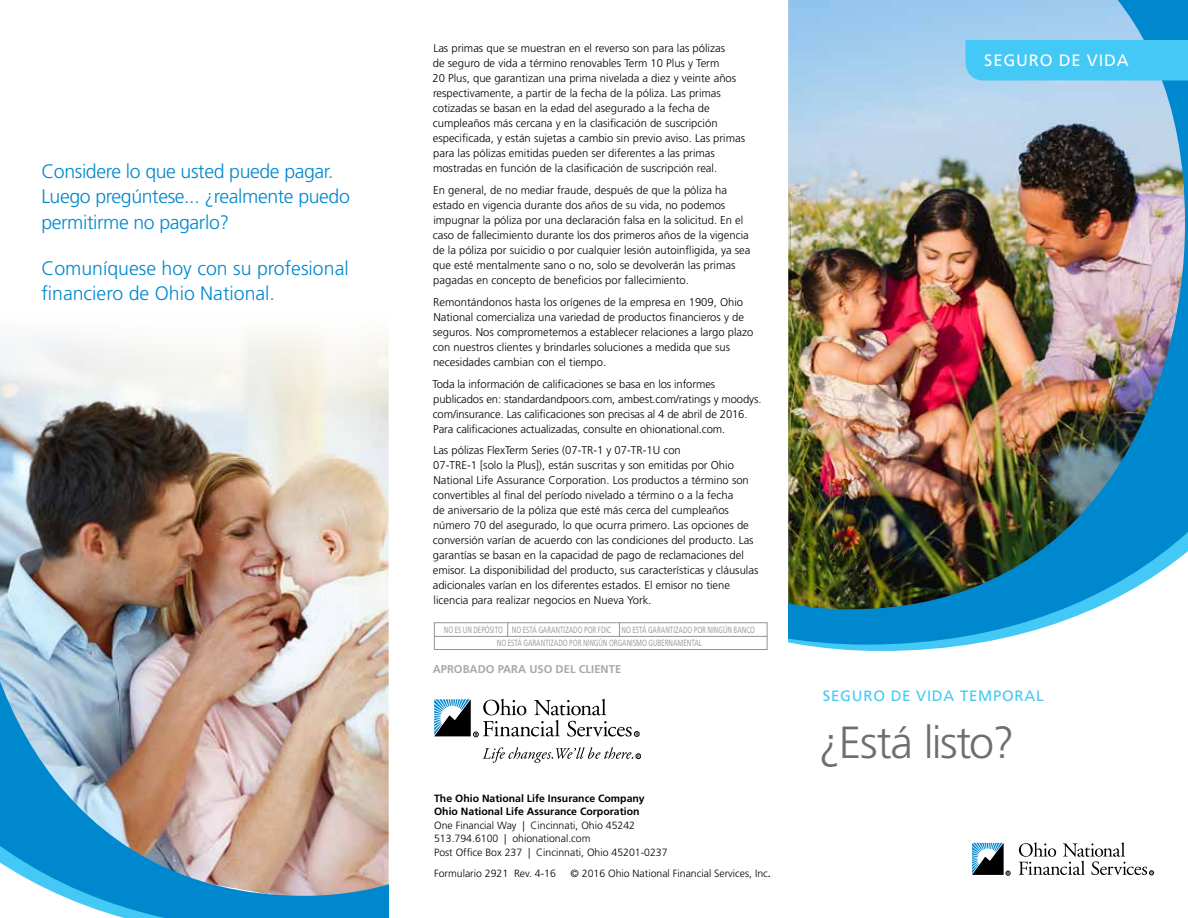
<style>
.page{position:relative;width:1188px;height:918px;background:#fff}
.page>*{position:absolute;margin:0;border:0;box-sizing:border-box;transform-origin:0 0}
.t1{font:300 45px "Frutiger";letter-spacing:-.025em;color:#6d6e71}
.t2{font:300 19.5px/25.5px "Frutiger";letter-spacing:-.02em;color:#0088ce}
.t3{font:300 19.5px/25.5px "Frutiger";color:#0088ce}
.t4{font:16.5px "Frutiger";letter-spacing:.05em;color:#fff}
.t5{font:15px "Frutiger";letter-spacing:.05em;color:#44c8f5}
.t6{font:300 11.25px/15px "Frutiger";color:#000}
.t7{font:700 11.25px "Frutiger";color:#a7a9ac}
.t8{font:300 10.5px/13.5px "Frutiger";color:#000}
.t9{font:700 10.5px/13.5px "Frutiger";color:#000}
.t10{font:9px/13.4px "Frutiger Neue LT Pro";color:#939598;text-align:center;scale:.7 1}
.s1{font-weight:400}
</style>
<div class="page">
<img style="left:0;top:377px;width:389px;height:541px">
<img style="left:788px;top:0;width:400px;height:645px">
<svg style="left:972px;top:843px;width:38px;height:32px"></svg>
<svg style="left:1019px;top:842px;width:135px;height:33px"></svg>
<div style="left:966px;top:40px;width:222px;height:40px;background:#44c8f5"></div>
<svg style="left:434px;top:699px;width:205px;height:38px"></svg>
<svg style="left:483px;top:747px;width:158px;height:16px"></svg>
<div style="left:434px;top:622px;width:333px;height:28px;border:1px solid #939598"></div>
<hr style="left:435px;top:636px;width:332px;height:1px;background:#939598">
<svg style="left:619px;top:623px;width:1px;height:13px"></svg>
<svg style="left:507px;top:623px;width:1px;height:13px"></svg>
<h2 class="t2" style="left:41px;top:159px;width:310px">Considere lo que usted puede pagar.<br>Luego pregúntese... ¿realmente puedo permitirme no pagarlo?</h2>
<h2 class="t3" style="left:41px;top:256px;width:309px">Comuníquese hoy con su profesional financiero de Ohio National.</h2>
<p class="t6" style="left:432px;top:41px;width:314px">Las primas que se muestran en el reverso son para las pólizas<br>de seguro de vida a término renovables Term 10 Plus y Term<br>20 Plus, que garantizan una prima nivelada a diez y veinte años respectivamente, a partir de la fecha de la póliza. Las primas cotizadas se basan en la edad del asegurado a la fecha de cumpleaños más cercana y en la clasificación de suscripción especificada, y están sujetas a cambio sin previo aviso. Las primas para las pólizas emitidas pueden ser diferentes a las primas mostradas en función de la clasificación de suscripción real.</p>
<p class="t6" style="left:433px;top:183px;width:319px">En general, de no mediar fraude, después de que la póliza ha estado en vigencia durante dos años de su vida, no podemos impugnar la póliza por una declaración falsa en la solicitud. En el caso de fallecimiento durante los dos primeros años de la vigencia de la póliza por suicidio o por cualquier lesión autoinfligida, ya sea que esté mentalmente sano o no, solo se devolverán las primas pagadas en concepto de beneficios por fallecimiento.</p>
<p class="t6" style="left:433px;top:295px;width:322px">Remontándonos hasta los orígenes de la empresa en 1909, Ohio National comercializa una variedad de productos financieros y de seguros. Nos comprometemos a establecer relaciones a largo plazo con nuestros clientes y brindarles soluciones a medida que sus necesidades cambian con el tiempo.</p>
<p class="t6" style="left:432px;top:376px;width:331px">Toda la información de calificaciones se basa en los informes publicados en: standardandpoors.com, ambest.com/ratings y moodys. com/insurance. Las calificaciones son precisas al 4 de abril de 2016.<br>Para calificaciones actualizadas, consulte en ohionational.com.</p>
<p class="t6" style="left:433px;top:443px;width:327px">Las pólizas FlexTerm Series (07-TR-1 y 07-TR-1U con<br>07-TRE-1 [solo la Plus]), están suscritas y son emitidas por Ohio National Life Assurance Corporation. Los productos a término son convertibles al final del período nivelado a término o a la fecha<br>de aniversario de la póliza que esté más cerca del cumpleaños número 70 del asegurado, lo que ocurra primero. Las opciones de conversión varían de acuerdo con las condiciones del producto. Las garantías se basan en la capacidad de pago de reclamaciones del emisor. La disponibilidad del producto, sus características y cláusulas adicionales varían en los diferentes estados. El emisor no tiene licencia para realizar negocios en Nueva York.</p>
<p class="t10" style="left:444px;top:623px;width:446px">NO ES UN DEPÓSITO NO ESTÁ GARANTIZADO POR FDIC NO ESTÁ GARANTIZADO POR NINGÚN BANCO<br>NO ESTÁ GARANTIZADO POR NINGÚN ORGANISMO GUBERNAMENTAL</p>
<p class="t7" style="left:433px;top:663px;width:190px">APROBADO PARA USO DEL CLIENTE</p>
<p class="t9" style="left:434px;top:792px;width:212px">The Ohio National Life Insurance Company<br>Ohio National Life Assurance Corporation</p>
<p class="t8" style="left:434px;top:819px;width:235px">One Financial Way | Cincinnati, Ohio 45242<br>513.794.6100 | ohionational.com<br>Post Office Box 237 | Cincinnati, Ohio 45201-0237</p>
<p class="t8" style="left:434px;top:867px;width:123px">Formulario 2921 Rev. 4-16</p>
<p class="t8" style="left:571px;top:867px;width:202px">© 2016 Ohio National Financial Services, Inc<span class="s1">.</span></p>
<h3 class="t4" style="left:984px;top:51px;width:146px">SEGURO DE VIDA</h3>
<h3 class="t5" style="left:823px;top:687px;width:222px">SEGURO DE VIDA TEMPORAL</h3>
<h1 class="t1" style="left:819px;top:717px;width:197px">¿Está listo?</h1>
</div>
